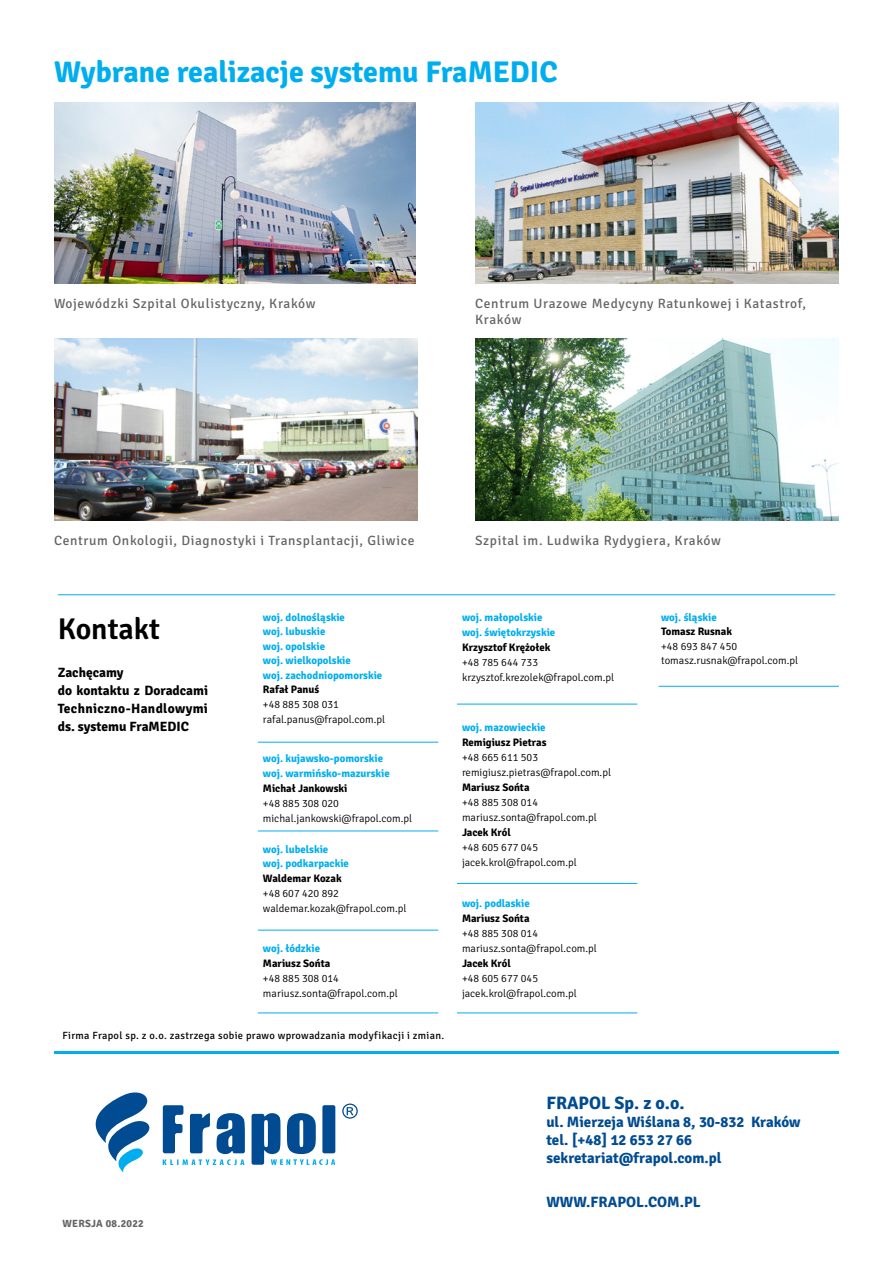
<style>
.page{position:relative;width:893px;height:1263px;background:#fff}
.page>*{position:absolute;margin:0;border:0;box-sizing:border-box;transform-origin:0 0}
.t1{font:700 30px "Signika";color:#00aeef}
.t2{font:600 30px "Signika";color:#000}
.t3{font:700 18px "Signika";color:#004b91}
.t4{font:700 15px/18px "Signika";color:#004b91}
.t5{font:13.5px/15.8px "Signika";letter-spacing:.05em;color:#636466}
.t6{font:700 13.5px/18px "Signika";color:#000}
.t7{font:300 10.8px/15px "Signika";color:#000}
.t8{font:700 10.8px/14.4px "Signika";color:#00aeef}
.t9{font:700 10.8px "Signika";color:#000}
.t10{font:10.5px "Signika";letter-spacing:.03em;color:#000}
.t11{font:700 10.5px "Signika";letter-spacing:.025em;color:#636466}
</style>
<div class="page">
<img style="left:54px;top:102px;width:361px;height:181px">
<img style="left:54px;top:339px;width:364px;height:181px">
<img style="left:475px;top:102px;width:364px;height:181px">
<img style="left:475px;top:339px;width:364px;height:181px">
<svg style="left:95px;top:1092px;width:263px;height:80px"></svg>
<hr style="left:54px;top:1051px;width:785px;height:3px;background:#00aeef">
<hr style="left:258px;top:742px;width:180px;height:1px;background:#00aeef">
<hr style="left:258px;top:831px;width:180px;height:1px;background:#00aeef">
<hr style="left:457px;top:704px;width:180px;height:1px;background:#00aeef">
<hr style="left:258px;top:930px;width:180px;height:1px;background:#00aeef">
<hr style="left:457px;top:883px;width:180px;height:1px;background:#00aeef">
<hr style="left:457px;top:1013px;width:180px;height:1px;background:#00aeef">
<hr style="left:258px;top:1013px;width:180px;height:1px;background:#00aeef">
<hr style="left:659px;top:686px;width:180px;height:1px;background:#00aeef">
<hr style="left:58px;top:594px;width:777px;height:1px;background:#00aeef">
<h1 class="t1" style="left:54px;top:54px;width:505px">Wybrane realizacje systemu FraMEDIC</h1>
<p class="t5" style="left:54px;top:296px;width:263px">Wojewódzki Szpital Okulistyczny, Kraków</p>
<p class="t5" style="left:475px;top:296px;width:333px">Centrum Urazowe Medycyny Ratunkowej i Katastrof,<br>Kraków</p>
<p class="t5" style="left:54px;top:532px;width:362px">Centrum Onkologii, Diagnostyki i Transplantacji, Gliwice</p>
<p class="t5" style="left:475px;top:532px;width:247px">Szpital im. Ludwika Rydygiera, Kraków</p>
<h1 class="t2" style="left:58px;top:611px;width:104px">Kontakt</h1>
<p class="t6" style="left:58px;top:663px;width:152px">Zachęcamy<br>do kontaktu z Doradcami<br>Techniczno-Handlowymi ds. systemu FraMEDIC</p>
<p class="t8" style="left:263px;top:610px;width:121px">woj. dolnośląskie<br>woj. lubuskie<br>woj. opolskie<br>woj. wielkopolskie<br>woj. zachodniopomorskie</p>
<p class="t9" style="left:263px;top:683px;width:58px">Rafał Panuś</p>
<p class="t7" style="left:263px;top:697px;width:124px">+48 885 308 031 rafal.panus@frapol.com.pl</p>
<p class="t8" style="left:263px;top:752px;width:128px">woj. kujawsko-pomorskie woj. warmińsko-mazurskie</p>
<p class="t9" style="left:263px;top:782px;width:86px">Michał Jankowski</p>
<p class="t7" style="left:263px;top:796px;width:151px">+48 885 308 020 michal.jankowski@frapol.com.pl</p>
<p class="t8" style="left:263px;top:842px;width:87px">woj. lubelskie woj. podkarpackie</p>
<p class="t9" style="left:263px;top:872px;width:80px">Waldemar Kozak</p>
<p class="t7" style="left:263px;top:886px;width:145px">+48 607 420 892 waldemar.kozak@frapol.com.pl</p>
<p class="t8" style="left:462px;top:896px;width:69px">woj. podlaskie</p>
<p class="t9" style="left:462px;top:911px;width:69px">Mariusz Sońta</p>
<p class="t7" style="left:462px;top:926px;width:136px">+48 885 308 014 mariusz.sonta@frapol.com.pl</p>
<p class="t9" style="left:462px;top:956px;width:50px">Jacek Król</p>
<p class="t7" style="left:462px;top:971px;width:116px">+48 605 677 045 jacek.krol@frapol.com.pl</p>
<p class="t8" style="left:462px;top:610px;width:95px">woj. małopolskie woj. świętokrzyskie</p>
<p class="t9" style="left:462px;top:640px;width:90px">Krzysztof Krężołek</p>
<p class="t7" style="left:462px;top:655px;width:154px">+48 785 644 733 krzysztof.krezolek@frapol.com.pl</p>
<p class="t8" style="left:462px;top:720px;width:85px">woj. mazowieckie</p>
<p class="t9" style="left:462px;top:735px;width:86px">Remigiusz Pietras</p>
<p class="t7" style="left:462px;top:750px;width:151px">+48 665 611 503 remigiusz.pietras@frapol.com.pl</p>
<p class="t9" style="left:462px;top:780px;width:69px">Mariusz Sońta</p>
<p class="t7" style="left:462px;top:795px;width:136px">+48 885 308 014 mariusz.sonta@frapol.com.pl</p>
<p class="t9" style="left:462px;top:825px;width:50px">Jacek Król</p>
<p class="t7" style="left:462px;top:840px;width:116px">+48 605 677 045 jacek.krol@frapol.com.pl</p>
<p class="t8" style="left:263px;top:941px;width:59px">woj. łódzkie</p>
<p class="t9" style="left:263px;top:957px;width:69px">Mariusz Sońta</p>
<p class="t7" style="left:263px;top:971px;width:136px">+48 885 308 014 mariusz.sonta@frapol.com.pl</p>
<p class="t10" style="left:62px;top:1029px;width:383px">Firma Frapol sp. z o.o. zastrzega sobie prawo wprowadzania modyfikacji i zmian.</p>
<p class="t8" style="left:661px;top:610px;width:57px">woj. śląskie</p>
<p class="t9" style="left:661px;top:625px;width:72px">Tomasz Rusnak</p>
<p class="t7" style="left:661px;top:639px;width:139px;line-height:14.4px">+48 693 847 450 tomasz.rusnak@frapol.com.pl</p>
<p class="t11" style="left:62px;top:1217px;width:83px">WERSJA 08.2022</p>
<h2 class="t3" style="left:546px;top:1092px;width:140px">FRAPOL Sp. z o.o.</h2>
<h3 class="t4" style="left:546px;top:1113px;width:256px">ul. Mierzeja Wiślana 8, 30-832 Kraków tel. [+48] 12 653 27 66 sekretariat@frapol.com.pl</h3>
<h3 class="t4" style="left:546px;top:1193px;width:156px">WWW.FRAPOL.COM.PL</h3>
</div>
